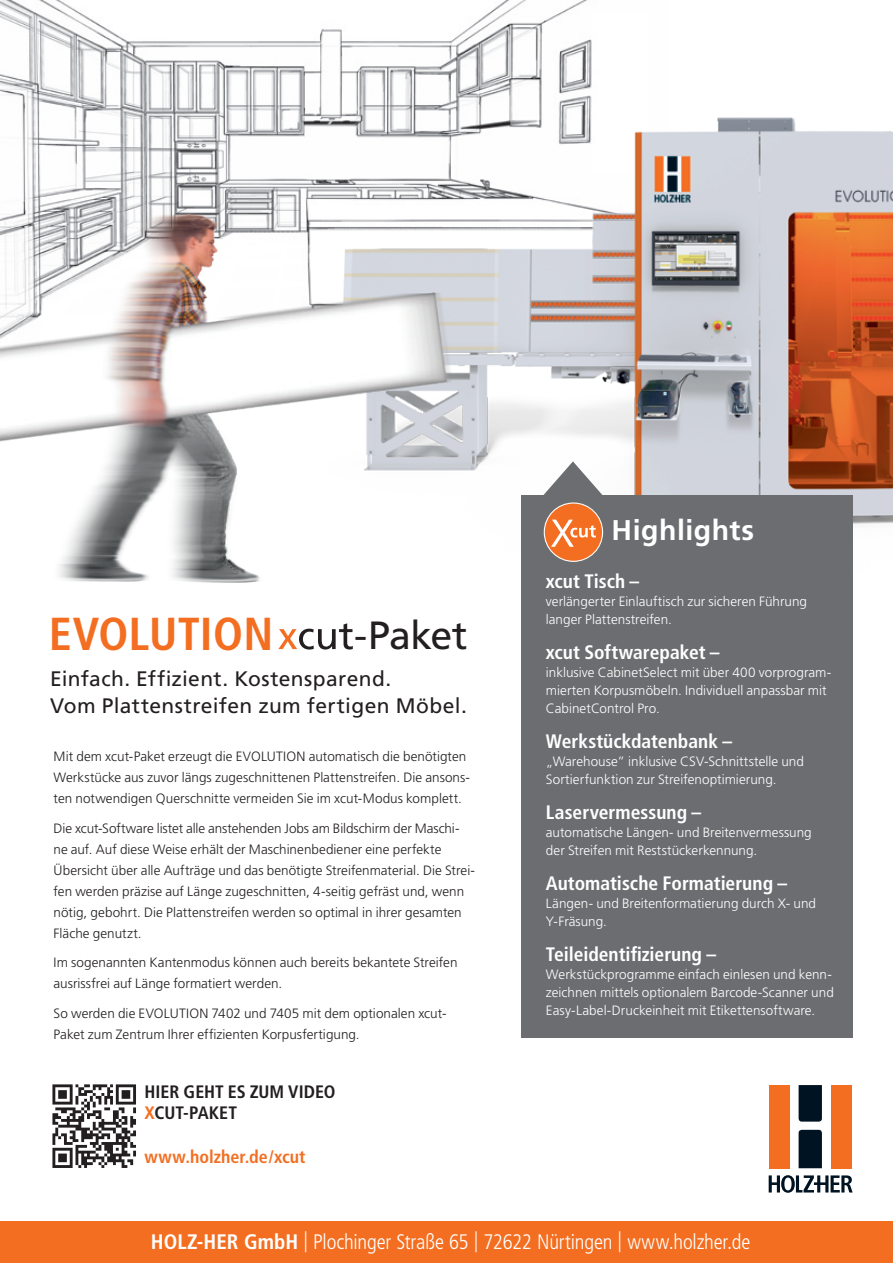
<style>
.page{position:relative;width:893px;height:1263px;background:#fff}
.page>*{position:absolute;margin:0;border:0;box-sizing:border-box;transform-origin:0 0}
.t1{font:700 condensed 46.2px "Frutiger";letter-spacing:.005em;color:#f36e21}
.t2{font:39.3px "Frutiger";letter-spacing:-.015em;color:#231f20}
.t3{font:700 28.5px "Frutiger";letter-spacing:.02em;color:#fff}
.t4{font:21px/27px "Frutiger";letter-spacing:.02em;color:#231f20}
.t5{font:300 condensed 21px "Frutiger";letter-spacing:-.01em;color:#fff}
.t6{font:700 condensed 19.5px "Frutiger";color:#fff}
.t7{font:700 condensed 18px/21.6px "Frutiger";color:#231f20}
.t8{font:700 condensed 18px "Frutiger";color:#f36e21}
.t9{font:300 13.5px/21px "Frutiger";color:#231f20}
.t10{font:300 13.5px/18px "Frutiger";color:#fff}
.s1{color:#f36e21}
.s2{font-weight:700}
</style>
<div class="page">
<img style="left:0;top:0;width:592px;height:191px">
<img style="left:200px;top:61px;width:693px;height:531px">
<img style="left:0;top:191px;width:465px;height:401px">
<div style="left:522px;top:495px;width:331px;height:543px;background:#6c6d70"></div>
<svg style="left:278px;top:623px;width:75px;height:26px"></svg>
<div style="left:544px;top:502px;width:59px;height:60px;background:#f36e21;border:1px solid #fff;border-radius:50%"></div>
<svg style="left:543px;top:461px;width:60px;height:86px"></svg>
<div style="left:769px;top:1085px;width:20px;height:83px;background:#f36e21"></div>
<div style="left:831px;top:1085px;width:21px;height:83px;background:#f36e21"></div>
<svg style="left:799px;top:1085px;width:23px;height:36px"></svg>
<svg style="left:799px;top:1130px;width:23px;height:38px"></svg>
<svg style="left:769px;top:1175px;width:84px;height:18px"></svg>
<svg style="left:52px;top:1084px;width:84px;height:84px"></svg>
<div style="left:0;top:1221px;width:893px;height:42px;background:#f36e21"></div>
<h1 class="t1" style="left:49px;top:606px;width:226px">EVOLUTION</h1>
<h2 class="t2" style="left:354px;top:612px;width:115px">-Paket</h2>
<h3 class="t4" style="left:50px;top:665px;width:418px">Einfach. Effizient. Kostensparend.<br>Vom Plattenstreifen zum fertigen Möbel.</h3>
<p class="t9" style="left:54px;top:746px;width:418px">Mit dem xcut-Paket erzeugt die EVOLUTION automatisch die benötigten<br>Werkstücke aus zuvor längs zugeschnittenen Plattenstreifen. Die ansons&shy;ten notwendigen Querschnitte vermeiden Sie im xcut-Modus komplett.</p>
<p class="t9" style="left:54px;top:817px;width:423px">Die xcut-Software listet alle anstehenden Jobs am Bildschirm der Maschi&shy;ne auf. Auf diese Weise erhält der Maschinenbediener eine perfekte Übersicht über alle Aufträge und das benötigte Streifenmaterial. Die Strei&shy;fen werden präzise auf Länge zugeschnitten, 4-seitig gefräst und, wenn nötig, gebohrt. Die Plattenstreifen werden so optimal in ihrer gesamten Fläche genutzt.</p>
<p class="t9" style="left:54px;top:952px;width:405px">Im sogenannten Kantenmodus können auch bereits bekantete Streifen ausrissfrei auf Länge formatiert werden.</p>
<p class="t9" style="left:54px;top:1002px;width:394px">So werden die EVOLUTION 7402 und 7405 mit dem optionalen xcut-<br>Paket zum Zentrum Ihrer effizienten Korpusfertigung.</p>
<h3 class="t7" style="left:145px;top:1081px;width:192px">HIER GEHT ES ZUM VIDEO<br><span class="s1">X</span>CUT-PAKET</h3>
<h3 class="t8" style="left:145px;top:1146px;width:162px">www.holzher.de/xcut</h3>
<h3 class="t3" style="left:612px;top:514px;width:144px">Highlights</h3>
<h3 class="t6" style="left:546px;top:570px;width:95px">xcut Tisch –</h3>
<p class="t10" style="left:546px;top:592px;width:263px">verlängerter Einlauftisch zur sicheren Führung langer Plattenstreifen.</p>
<h3 class="t6" style="left:546px;top:641px;width:175px">xcut Softwarepaket –</h3>
<p class="t10" style="left:546px;top:664px;width:287px">inklusive CabinetSelect mit über 400 vorprogram&shy;mierten Korpusmöbeln. Individuell anpassbar mit<br>CabinetControl Pro.</p>
<h3 class="t6" style="left:546px;top:730px;width:188px">Werkstückdatenbank –</h3>
<p class="t10" style="left:546px;top:753px;width:260px">„Warehouse” inklusive CSV-Schnittstelle und<br>Sortierfunktion zur Streifenoptimierung.</p>
<h3 class="t6" style="left:546px;top:801px;width:157px">Laservermessung –</h3>
<p class="t10" style="left:546px;top:824px;width:267px">automatische Längen- und Breitenvermessung der Streifen mit Reststückerkennung.</p>
<h3 class="t6" style="left:546px;top:872px;width:243px">Automatische Formatierung –</h3>
<p class="t10" style="left:546px;top:895px;width:272px">Längen- und Breitenformatierung durch X- und<br>Y-Fräsung.</p>
<h3 class="t6" style="left:546px;top:943px;width:172px">Teileidentifizierung –</h3>
<p class="t10" style="left:546px;top:966px;width:289px">Werkstückprogramme einfach einlesen und kenn&shy;zeichnen mittels optionalem Barcode-Scanner und<br>Easy-Label-Druckeinheit mit Etikettensoftware.</p>
<h3 class="t5" style="left:151px;top:1230px;width:601px"><span class="s2">HOLZ-HER GmbH</span> | Plochinger Straße 65 | 72622 Nürtingen | www.holzher.de</h3>
</div>
